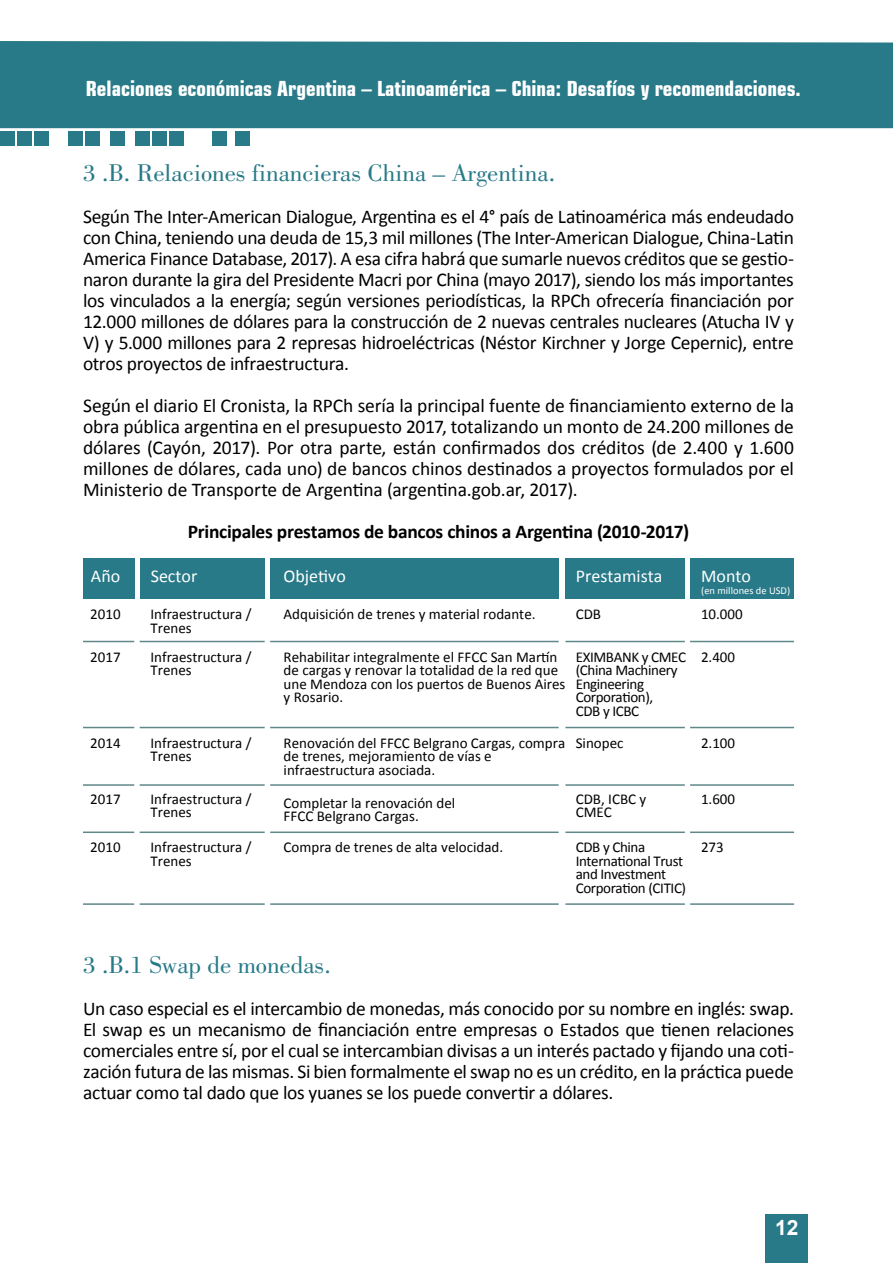
<style>
.page{position:relative;width:893px;height:1263px;background:#fff}
.page>*{position:absolute;margin:0;border:0;box-sizing:border-box;transform-origin:0 0}
.t1{font:25.5px "Bodoni BT";color:#287a88}
.t2{font:700 condensed 21px "Square 721 BT";color:#fff}
.t3{font:700 21px "Arial";color:#fff}
.t4{font:19.5px/21px "Calibri";letter-spacing:-.015em;color:#000;text-align:justify}
.t5{font:700 19.5px "Calibri";letter-spacing:-.015em;color:#000}
.t6{font:18px "Calibri";color:#fff}
.t7{font:15px/13.5px "Calibri";color:#000}
.t8{font:15px/13.5px "Calibri";letter-spacing:-.025em;color:#000}
.t9{font:10.5px "Calibri";color:#fff}
</style>
<div class="page">
<div style="left:765px;top:1215px;width:43px;height:48px;background:#287a88"></div>
<div style="left:0;top:41px;width:893px;height:87px;background:#287a88"></div>
<div style="left:1px;top:132px;width:14px;height:14px;background:#287a88"></div>
<div style="left:18px;top:132px;width:14px;height:14px;background:#287a88"></div>
<div style="left:35px;top:132px;width:14px;height:14px;background:#287a88"></div>
<div style="left:69px;top:132px;width:14px;height:14px;background:#287a88"></div>
<div style="left:86px;top:132px;width:14px;height:14px;background:#287a88"></div>
<div style="left:110px;top:132px;width:15px;height:14px;background:#287a88"></div>
<div style="left:135px;top:132px;width:14px;height:14px;background:#287a88"></div>
<div style="left:152px;top:132px;width:14px;height:14px;background:#287a88"></div>
<div style="left:169px;top:132px;width:14px;height:14px;background:#287a88"></div>
<div style="left:212px;top:132px;width:14px;height:14px;background:#287a88"></div>
<div style="left:235px;top:132px;width:15px;height:14px;background:#287a88"></div>
<div style="left:270px;top:558px;width:289px;height:41px;background:#287a88"></div>
<hr style="left:270px;top:641px;width:289px;height:1px;background:#608789">
<hr style="left:270px;top:727px;width:289px;height:1px;background:#608789">
<hr style="left:270px;top:784px;width:289px;height:2px;background:#608789">
<hr style="left:270px;top:831px;width:289px;height:2px;background:#608789">
<div style="left:83px;top:558px;width:51px;height:41px;background:#287a88"></div>
<hr style="left:83px;top:727px;width:51px;height:1px;background:#608789">
<hr style="left:83px;top:641px;width:51px;height:1px;background:#608789">
<hr style="left:83px;top:784px;width:51px;height:2px;background:#608789">
<hr style="left:83px;top:831px;width:51px;height:2px;background:#608789">
<div style="left:565px;top:558px;width:120px;height:41px;background:#287a88"></div>
<hr style="left:565px;top:641px;width:120px;height:1px;background:#608789">
<hr style="left:565px;top:727px;width:120px;height:1px;background:#608789">
<hr style="left:565px;top:784px;width:120px;height:2px;background:#608789">
<hr style="left:565px;top:831px;width:120px;height:2px;background:#608789">
<div style="left:690px;top:558px;width:104px;height:41px;background:#287a88"></div>
<hr style="left:690px;top:641px;width:104px;height:1px;background:#608789">
<hr style="left:690px;top:727px;width:104px;height:1px;background:#608789">
<hr style="left:690px;top:784px;width:104px;height:2px;background:#608789">
<hr style="left:690px;top:831px;width:104px;height:2px;background:#608789">
<div style="left:140px;top:558px;width:125px;height:41px;background:#287a88"></div>
<hr style="left:140px;top:641px;width:125px;height:1px;background:#608789">
<hr style="left:140px;top:727px;width:125px;height:1px;background:#608789">
<hr style="left:140px;top:784px;width:125px;height:2px;background:#608789">
<hr style="left:140px;top:831px;width:125px;height:2px;background:#608789">
<hr style="left:270px;top:903px;width:289px;height:2px;background:#608789">
<hr style="left:83px;top:903px;width:51px;height:2px;background:#608789">
<hr style="left:565px;top:903px;width:120px;height:2px;background:#608789">
<hr style="left:690px;top:903px;width:104px;height:2px;background:#608789">
<hr style="left:140px;top:903px;width:125px;height:2px;background:#608789">
<p class="t2" style="left:86px;top:76px;width:716px">Relaciones económicas Argentina – Latinoamérica – China: Desafíos y recomendaciones.</p>
<h1 class="t1" style="left:83px;top:157px;width:474px">3 .B. Relaciones financieras China – Argentina.</h1>
<p class="t4" style="left:83px;top:206px;width:713px">Según The Inter-American Dialogue, Argentina es el 4° país de Latinoamérica más endeudado con China, teniendo una deuda de 15,3 mil millones (The Inter-American Dialogue, China-Latin America Finance Database, 2017). A esa cifra habrá que sumarle nuevos créditos que se gestio&shy;naron durante la gira del Presidente Macri por China (mayo 2017), siendo los más importantes los vinculados a la energía; según versiones periodísticas, la RPCh ofrecería financiación por 12.000 millones de dólares para la construcción de 2 nuevas centrales nucleares (Atucha IV y V) y 5.000 millones para 2 represas hidroeléctricas (Néstor Kirchner y Jorge Cepernic), entre otros proyectos de infraestructura.</p>
<p class="t4" style="left:83px;top:395px;width:713px">Según el diario El Cronista, la RPCh sería la principal fuente de financiamiento externo de la obra pública argentina en el presupuesto 2017, totalizando un monto de 24.200 millones de dólares (Cayón, 2017). Por otra parte, están confirmados dos créditos (de 2.400 y 1.600 millones de dólares, cada uno) de bancos chinos destinados a proyectos formulados por el Ministerio de Transporte de Argentina (argentina.gob.ar, 2017).</p>
<p class="t5" style="left:188px;top:519px;width:503px">Principales prestamos de bancos chinos a Argentina (2010-2017)</p>
<p class="t6" style="left:91px;top:564px;width:31px">Año</p>
<p class="t7" style="left:90px;top:607px;width:32px">2010</p>
<p class="t7" style="left:90px;top:650px;width:32px">2017</p>
<p class="t7" style="left:90px;top:736px;width:32px">2014</p>
<p class="t7" style="left:90px;top:792px;width:32px">2017</p>
<p class="t7" style="left:90px;top:841px;width:32px">2010</p>
<p class="t6" style="left:151px;top:564px;width:48px">Sector</p>
<p class="t7" style="left:151px;top:607px;width:102px">Infraestructura /<br>Trenes</p>
<p class="t7" style="left:151px;top:650px;width:102px">Infraestructura /<br>Trenes</p>
<p class="t7" style="left:151px;top:736px;width:102px">Infraestructura /<br>Trenes</p>
<p class="t7" style="left:151px;top:792px;width:102px">Infraestructura /<br>Trenes</p>
<p class="t7" style="left:151px;top:840px;width:102px">Infraestructura /<br>Trenes</p>
<p class="t6" style="left:284px;top:564px;width:64px">Objetivo</p>
<p class="t7" style="left:284px;top:607px;width:253px">Adquisición de trenes y material rodante.</p>
<p class="t7" style="left:284px;top:650px;width:283px">Rehabilitar integralmente el FFCC San Martín de cargas y renovar la totalidad de la red que une Mendoza con los puertos de Buenos Aires y Rosario.</p>
<p class="t7" style="left:284px;top:736px;width:283px">Renovación del FFCC Belgrano Cargas, compra de trenes, mejoramiento de vías e infraestructura asociada.</p>
<p class="t7" style="left:284px;top:796px;width:173px">Completar la renovación del<br>FFCC Belgrano Cargas.</p>
<p class="t7" style="left:284px;top:841px;width:221px">Compra de trenes de alta velocidad.</p>
<p class="t6" style="left:576px;top:564px;width:88px">Prestamista</p>
<p class="t7" style="left:576px;top:607px;width:27px">CDB</p>
<p class="t8" style="left:576px;top:650px;width:112px">EXIMBANK y CMEC (China Machinery<br>Engineering<br>Corporation),<br>CDB y ICBC</p>
<p class="t7" style="left:576px;top:736px;width:49px">Sinopec</p>
<p class="t7" style="left:576px;top:792px;width:72px">CDB, ICBC y<br>CMEC</p>
<p class="t8" style="left:576px;top:840px;width:112px">CDB y China<br>International Trust and Investment<br>Corporation (CITIC)</p>
<p class="t6" style="left:701px;top:564px;width:51px">Monto</p>
<p class="t9" style="left:701px;top:584px;width:90px">(en millones de USD)</p>
<p class="t7" style="left:701px;top:607px;width:43px">10.000</p>
<p class="t7" style="left:701px;top:650px;width:36px">2.400</p>
<p class="t7" style="left:701px;top:736px;width:36px">2.100</p>
<p class="t7" style="left:701px;top:792px;width:36px">1.600</p>
<p class="t7" style="left:701px;top:840px;width:24px">273</p>
<h1 class="t1" style="left:83px;top:949px;width:249px">3 .B.1 Swap de monedas.</h1>
<p class="t4" style="left:83px;top:998px;width:713px">Un caso especial es el intercambio de monedas, más conocido por su nombre en inglés: swap.<br>El swap es un mecanismo de financiación entre empresas o Estados que tienen relaciones comerciales entre sí, por el cual se intercambian divisas a un interés pactado y fijando una coti&shy;zación futura de las mismas. Si bien formalmente el swap no es un crédito, en la práctica puede actuar como tal dado que los yuanes se los puede convertir a dólares.</p>
<p class="t3" style="left:775px;top:1213px;width:25px">12</p>
</div>
